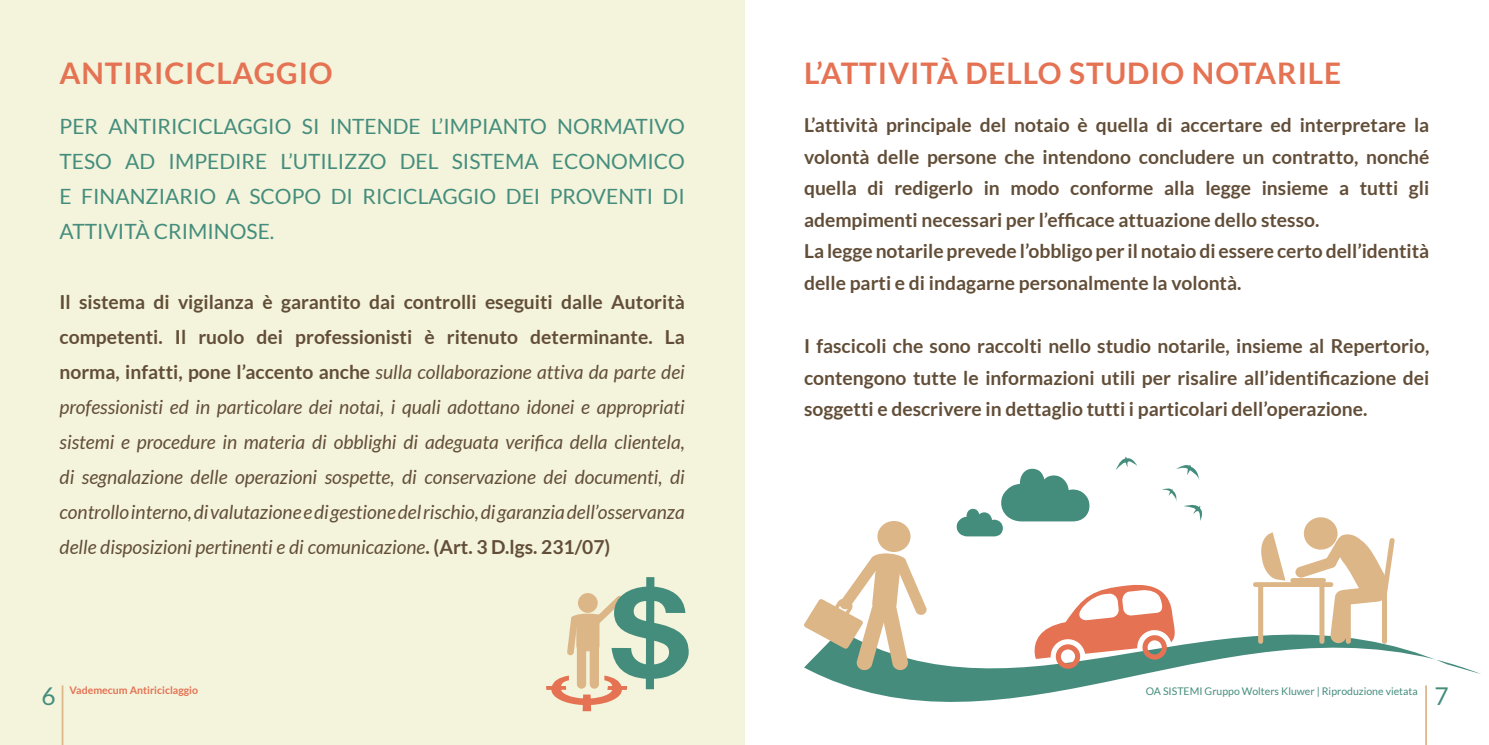
<style>
.page{position:relative;width:1489px;height:745px;background:#fff}
.page>*{position:absolute;margin:0;border:0;box-sizing:border-box;transform-origin:0 0}
.t1{font:700 29.75px "Lato";letter-spacing:.03em;color:#e47253}
.t2{font:24.5px "Lato";color:#448d7d}
.t3{font:21px/35px "Lato";color:#448d7d;text-align:justify}
.t4{font:700 19.25px/31.5px "Lato";color:#624e38}
.t5{font:italic 19.25px/35px "Lato";color:#624e38;text-align:justify}
.t6{font:10.5px "Lato";color:#448d7d}
.t7{font:700 10.5px "Lato";color:#e47253}
.s1{font-weight:700;font-style:normal}
</style>
<div class="page">
<div style="left:0;top:0;width:744px;height:744px;background:#f4f3db"></div>
<hr style="left:62px;top:685px;width:1px;height:59px;background:#ddb688">
<hr style="left:1424px;top:685px;width:2px;height:59px;background:#ddb688">
<svg style="left:809px;top:615px;width:672px;height:105px"></svg>
<svg style="left:1261px;top:532px;width:24px;height:48px"></svg>
<svg style="left:1252px;top:581px;width:81px;height:5px"></svg>
<svg style="left:1257px;top:583px;width:5px;height:60px"></svg>
<svg style="left:1294px;top:517px;width:100px;height:126px"></svg>
<div style="left:1290px;top:577px;width:35px;height:5px;background:#ddb688;border-radius:2px"></div>
<div style="left:877px;top:520px;width:33px;height:31px;background:#ddb688;border-radius:50%"></div>
<svg style="left:804px;top:553px;width:123px;height:117px"></svg>
<svg style="left:1162px;top:464px;width:40px;height:56px"></svg>
<svg style="left:1116px;top:456px;width:21px;height:13px"></svg>
<svg style="left:956px;top:468px;width:133px;height:68px"></svg>
<svg style="left:1033px;top:584px;width:144px;height:85px"></svg>
<svg style="left:546px;top:577px;width:142px;height:133px"></svg>
<h1 class="t1" style="left:60px;top:56px;width:275px">ANTIRICICLAGGIO</h1>
<p class="t3" style="left:60px;top:108px;width:627px">PER ANTIRICICLAGGIO SI INTENDE L’IMPIANTO NORMATIVO TESO AD IMPEDIRE L’UTILIZZO DEL SISTEMA ECONOMICO E FINANZIARIO A SCOPO DI RICICLAGGIO DEI PROVENTI DI ATTIVITÀ CRIMINOSE.</p>
<p class="t5" style="left:60px;top:285px;width:627px"><span class="s1">Il sistema di vigilanza è garantito dai controlli eseguiti dalle Autorità competenti. Il ruolo dei professionisti è ritenuto determinante. La norma, infatti, pone l’accento anche</span> sulla collaborazione attiva da parte dei professionisti ed in particolare dei notai, i quali adottano idonei e appropriati sistemi e procedure in materia di obblighi di adeguata verifica della clientela, di segnalazione delle operazioni sospette, di conservazione dei documenti, di controllo interno, di valutazione e di gestione del rischio, di garanzia dell’osservanza delle disposizioni pertinenti e di comunicazione<span class="s1">. (Art. 3 D.lgs. 231/07)</span></p>
<h1 class="t1" style="left:804px;top:56px;width:538px">L’ATTIVITÀ DELLO STUDIO NOTARILE</h1>
<p class="t4" style="left:804px;top:109px;width:627px">L’attività principale del notaio è quella di accertare ed interpretare la volontà delle persone che intendono concludere un contratto, nonché quella di redigerlo in modo conforme alla legge insieme a tutti gli adempimenti necessari per l’efficace attuazione dello stesso.<br>La legge notarile prevede l’obbligo per il notaio di essere certo dell’identità delle parti e di indagarne personalmente la volontà.</p>
<p class="t4" style="left:804px;top:330px;width:627px;text-align:justify">I fascicoli che sono raccolti nello studio notarile, insieme al Repertorio, contengono tutte le informazioni utili per risalire all’identificazione dei soggetti e descrivere in dettaglio tutti i particolari dell’operazione.</p>
<p class="t7" style="left:69px;top:683px;width:130px">Vademecum Antiriciclaggio</p>
<p class="t6" style="left:1145px;top:684px;width:273px">OA SISTEMI Gruppo Wolters Kluwer | Riproduzione vietata</p>
<p class="t2" style="left:41px;top:682px;width:16px">6</p>
<p class="t2" style="left:1434px;top:682px;width:16px">7</p>
</div>
